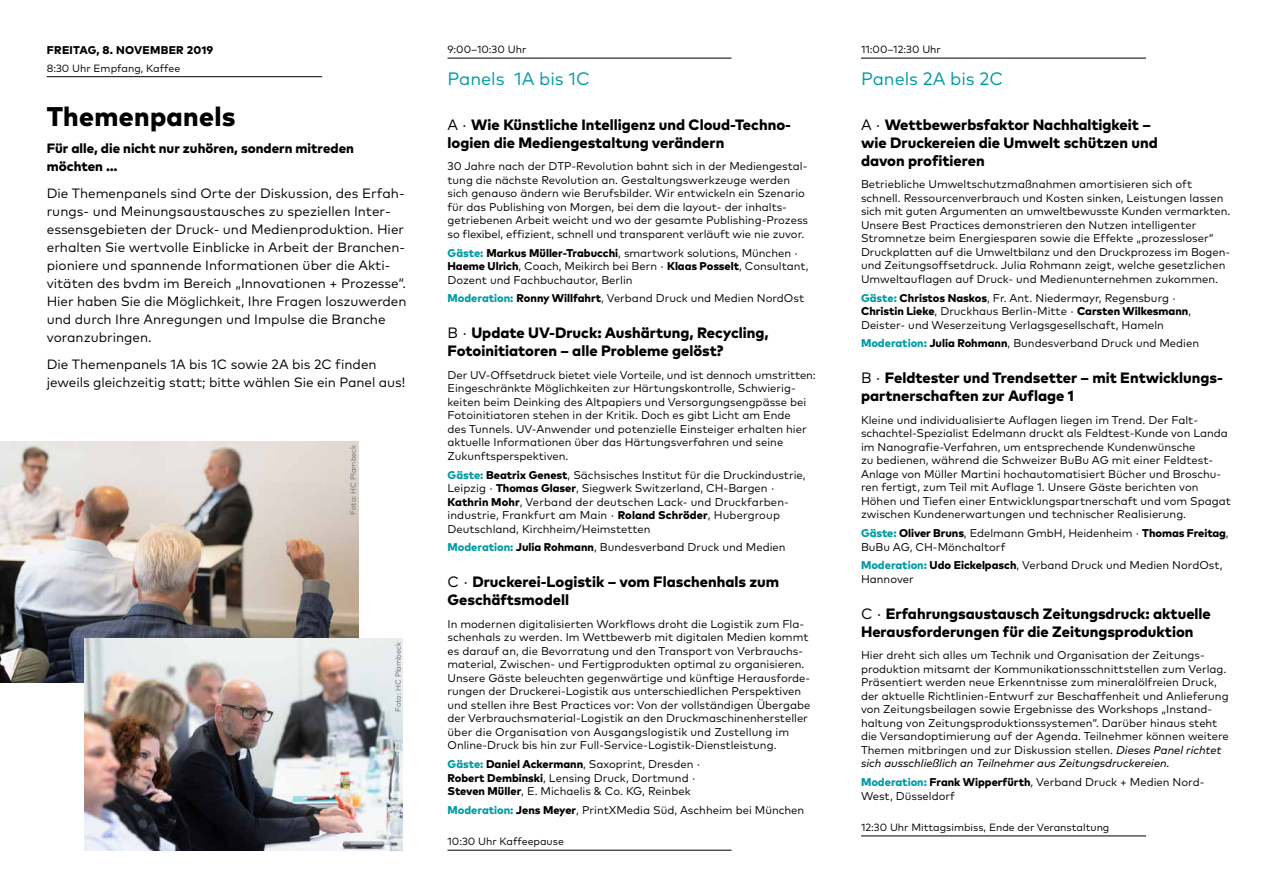
<style>
.page{position:relative;width:1263px;height:893px;background:#fff}
.page>*{position:absolute;margin:0;border:0;box-sizing:border-box;transform-origin:0 0}
.t1{font:800 27px "Mark Pro";letter-spacing:.01em;color:#000}
.t2{font:18px "Mark Pro";color:#009ba4}
.t3{font:800 15px/18px "Mark Pro";color:#000}
.t4{font:13.5px/18px "Mark Pro";color:#000}
.t5{font:800 13.5px/18px "Mark Pro";color:#000}
.t6{font:11.25px/13.5px "Mark Pro";color:#000}
.t7{font:800 11.25px "Mark Pro";letter-spacing:.025em;color:#000}
.t8{font:10.5px "Mark Pro";color:#000}
.t9{font:7.5px "Mark Pro";color:#706f6f}
.s1{font-weight:400}
.s2{font-weight:800;color:#009ba4}
.s3{font-weight:800}
.s4{font-style:italic}
</style>
<div class="page">
<hr style="left:47px;top:76px;width:275px;height:1px;background:#000">
<hr style="left:447px;top:58px;width:284px;height:1px;background:#000">
<hr style="left:447px;top:850px;width:284px;height:1px;background:#000">
<hr style="left:861px;top:58px;width:285px;height:1px;background:#000">
<hr style="left:861px;top:836px;width:285px;height:1px;background:#000">
<img style="left:0;top:441px;width:358px;height:242px">
<img style="left:85px;top:638px;width:318px;height:212px">
<p class="t7" style="left:47px;top:41px;width:168px">FREITAG, 8. NOVEMBER 2019</p>
<p class="t8" style="left:47px;top:60px;width:135px">8:30 Uhr Empfang, Kaffee</p>
<h1 class="t1" style="left:47px;top:96px;width:190px">Themenpanels</h1>
<p class="t5" style="left:47px;top:138px;width:309px">Für alle, die nicht nur zuhören, sondern mitreden möchten …</p>
<p class="t4" style="left:47px;top:183px;width:361px">Die Themenpanels sind Orte der Diskussion, des Erfah&shy;rungs- und Meinungsaustausches zu speziellen Inter&shy;essensgebieten der Druck- und Medienproduktion. Hier erhalten Sie wertvolle Einblicke in Arbeit der Branchen&shy;pioniere und spannende Informationen über die Akti&shy;vitäten des bvdm im Bereich „Innovationen + Prozesse“.<br>Hier haben Sie die Möglichkeit, Ihre Fragen loszuwerden und durch Ihre Anregungen und Impulse die Branche voranzubringen.</p>
<p class="t4" style="left:47px;top:354px;width:360px">Die Themenpanels 1A bis 1C sowie 2A bis 2C finden jeweils gleichzeitig statt; bitte wählen Sie ein Panel aus!</p>
<p class="t9" style="left:347px;top:515px;width:72px;rotate:-90deg">Foto: HC Plambeck</p>
<p class="t9" style="left:392px;top:712px;width:72px;rotate:-90deg">Foto: HC Plambeck</p>
<p class="t8" style="left:447px;top:42px;width:80px">9:00–10:30 Uhr</p>
<h2 class="t2" style="left:447px;top:65px;width:144px">Panels 1A bis 1C</h2>
<h3 class="t3" style="left:447px;top:114px;width:345px"><span class="s1">A ·</span> Wie Künstliche Intelligenz und Cloud-Techno&shy;logien die Mediengestaltung verändern</h3>
<p class="t6" style="left:447px;top:159px;width:362px">30 Jahre nach der DTP-Revolution bahnt sich in der Mediengestal&shy;tung die nächste Revolution an. Gestaltungswerkzeuge werden sich genauso ändern wie Berufsbilder. Wir entwickeln ein Szenario für das Publishing von Morgen, bei dem die layout- der inhalts&shy;getriebenen Arbeit weicht und wo der gesamte Publishing-Prozess so flexibel, effizient, schnell und transparent verläuft wie nie zuvor.</p>
<p class="t6" style="left:447px;top:245px;width:362px"><span class="s2">Gäste:</span> <span class="s3">Markus Müller-Trabucchi</span>, smartwork solutions, München ·<br><span class="s3">Haeme Ulrich</span>, Coach, Meikirch bei Bern · <span class="s3">Klaas Posselt</span>, Consultant,<br>Dozent und Fachbuchautor, Berlin</p>
<p class="t6" style="left:447px;top:291px;width:358px"><span class="s2">Moderation:</span> <span class="s3">Ronny Willfahrt</span>, Verband Druck und Medien NordOst</p>
<h3 class="t3" style="left:447px;top:323px;width:323px"><span class="s1">B ·</span> Update UV-Druck: Aushärtung, Recycling,<br>Fotoinitiatoren – alle Probleme gelöst?</h3>
<p class="t6" style="left:447px;top:367px;width:370px">Der UV-Offsetdruck bietet viele Vorteile, und ist dennoch umstritten:<br>Eingeschränkte Möglichkeiten zur Härtungskontrolle, Schwierig&shy;keiten beim Deinking des Altpapiers und Versorgungsengpässe bei Fotoinitiatoren stehen in der Kritik. Doch es gibt Licht am Ende<br>des Tunnels. UV-Anwender und potenzielle Einsteiger erhalten hier aktuelle Informationen über das Härtungsverfahren und seine Zukunftsperspektiven.</p>
<p class="t6" style="left:447px;top:467px;width:359px"><span class="s2">Gäste:</span> <span class="s3">Beatrix Genest</span>, Sächsisches Institut für die Druckindustrie, Leipzig · <span class="s3">Thomas Glaser</span>, Siegwerk Switzerland, CH-Bargen · <span class="s3">Kathrin Mohr</span>, Verband der deutschen Lack- und Druckfarben&shy;industrie, Frankfurt am Main · <span class="s3">Roland Schröder</span>, Hubergroup Deutschland, Kirchheim/Heimstetten</p>
<p class="t6" style="left:447px;top:540px;width:340px"><span class="s2">Moderation:</span> <span class="s3">Julia Rohmann</span>, Bundesverband Druck und Medien</p>
<h3 class="t3" style="left:447px;top:572px;width:333px"><span class="s1">C ·</span> Druckerei-Logistik – vom Flaschenhals zum<br>Geschäftsmodell</h3>
<p class="t6" style="left:447px;top:616px;width:364px">In modernen digitalisierten Workflows droht die Logistik zum Fla&shy;schenhals zu werden. Im Wettbewerb mit digitalen Medien kommt es darauf an, die Bevorratung und den Transport von Verbrauchs&shy;material, Zwischen- und Fertigprodukten optimal zu organisieren.<br>Unsere Gäste beleuchten gegenwärtige und künftige Herausforde&shy;rungen der Druckerei-Logistik aus unterschiedlichen Perspektiven und stellen ihre Best Practices vor: Von der vollständigen Übergabe der Verbrauchsmaterial-Logistik an den Druckmaschinenhersteller über die Organisation von Ausgangslogistik und Zustellung im Online-Druck bis hin zur Full-Service-Logistik-Dienstleistung.</p>
<p class="t6" style="left:447px;top:757px;width:254px"><span class="s2">Gäste:</span> <span class="s3">Daniel Ackermann</span>, Saxoprint, Dresden ·<br><span class="s3">Robert Dembinski</span>, Lensing Druck, Dortmund ·<br><span class="s3">Steven Müller</span>, E. Michaelis &amp; Co. KG, Reinbek</p>
<p class="t6" style="left:447px;top:802px;width:358px"><span class="s2">Moderation:</span> <span class="s3">Jens Meyer</span>, PrintXMedia Süd, Aschheim bei München</p>
<p class="t8" style="left:447px;top:834px;width:118px">10:30 Uhr Kaffeepause</p>
<p class="t8" style="left:861px;top:42px;width:81px">11:00–12:30 Uhr</p>
<h2 class="t2" style="left:861px;top:65px;width:144px">Panels 2A bis 2C</h2>
<h3 class="t3" style="left:861px;top:114px;width:298px"><span class="s1">A ·</span> Wettbewerbsfaktor Nachhaltigkeit – wie Druckereien die Umwelt schützen und davon profitieren</h3>
<p class="t6" style="left:861px;top:177px;width:371px">Betriebliche Umweltschutzmaßnahmen amortisieren sich oft schnell. Ressourcenverbrauch und Kosten sinken, Leistungen lassen sich mit guten Argumenten an umweltbewusste Kunden vermarkten.<br>Unsere Best Practices demonstrieren den Nutzen intelligenter Stromnetze beim Energiesparen sowie die Effekte „prozessloser“ Druckplatten auf die Umweltbilanz und den Druckprozess im Bogen&shy;und Zeitungsoffsetdruck. Julia Rohmann zeigt, welche gesetzlichen Umweltauflagen auf Druck- und Medienunternehmen zukommen.</p>
<p class="t6" style="left:861px;top:290px;width:332px"><span class="s2">Gäste:</span> <span class="s3">Christos Naskos</span>, Fr. Ant. Niedermayr, Regensburg ·<br><span class="s3">Christin Lieke</span>, Druckhaus Berlin-Mitte · <span class="s3">Carsten Wilkesmann</span>,<br>Deister- und Weserzeitung Verlagsgesellschaft, Hameln</p>
<p class="t6" style="left:861px;top:336px;width:340px"><span class="s2">Moderation:</span> <span class="s3">Julia Rohmann</span>, Bundesverband Druck und Medien</p>
<h3 class="t3" style="left:861px;top:368px;width:363px"><span class="s1">B ·</span> Feldtester und Trendsetter – mit Entwicklungs&shy;partnerschaften zur Auflage 1</h3>
<p class="t6" style="left:861px;top:412px;width:371px">Kleine und individualisierte Auflagen liegen im Trend. Der Falt&shy;schachtel-Spezialist Edelmann druckt als Feldtest-Kunde von Landa im Nanografie-Verfahren, um entsprechende Kundenwünsche<br>zu bedienen, während die Schweizer BuBu AG mit einer Feldtest-Anlage von Müller Martini hochautomatisiert Bücher und Broschu&shy;ren fertigt, zum Teil mit Auflage 1. Unsere Gäste berichten von Höhen und Tiefen einer Entwicklungspartnerschaft und vom Spagat zwischen Kundenerwartungen und technischer Realisierung.</p>
<p class="t6" style="left:861px;top:526px;width:369px"><span class="s2">Gäste:</span> <span class="s3">Oliver Bruns</span>, Edelmann GmbH, Heidenheim · <span class="s3">Thomas Freitag</span>,<br>BuBu AG, CH-Mönchaltorf</p>
<p class="t6" style="left:861px;top:558px;width:363px"><span class="s2">Moderation:</span> <span class="s3">Udo Eickelpasch</span>, Verband Druck und Medien NordOst,<br>Hannover</p>
<h3 class="t3" style="left:861px;top:603px;width:351px"><span class="s1">C ·</span> Erfahrungsaustausch Zeitungsdruck: aktuelle<br>Herausforderungen für die Zeitungsproduktion</h3>
<p class="t6" style="left:861px;top:648px;width:369px">Hier dreht sich alles um Technik und Organisation der Zeitungs&shy;produktion mitsamt der Kommunikationsschnittstellen zum Verlag.<br>Präsentiert werden neue Erkenntnisse zum mineralölfreien Druck, der aktuelle Richtlinien-Entwurf zur Beschaffenheit und Anlieferung von Zeitungsbeilagen sowie Ergebnisse des Workshops „Instand&shy;haltung von Zeitungsproduktionssystemen“. Darüber hinaus steht die Versandoptimierung auf der Agenda. Teilnehmer können weitere Themen mitbringen und zur Diskussion stellen. <span class="s4">Dieses Panel richtet sich ausschließlich an Teilnehmer aus Zeitungsdruckereien.</span></p>
<p class="t6" style="left:861px;top:775px;width:345px"><span class="s2">Moderation:</span> <span class="s3">Frank Wipperfürth</span>, Verband Druck + Medien Nord-<br>West, Düsseldorf</p>
<p class="t8" style="left:861px;top:820px;width:250px">12:30 Uhr Mittagsimbiss, Ende der Veranstaltung</p>
</div>
